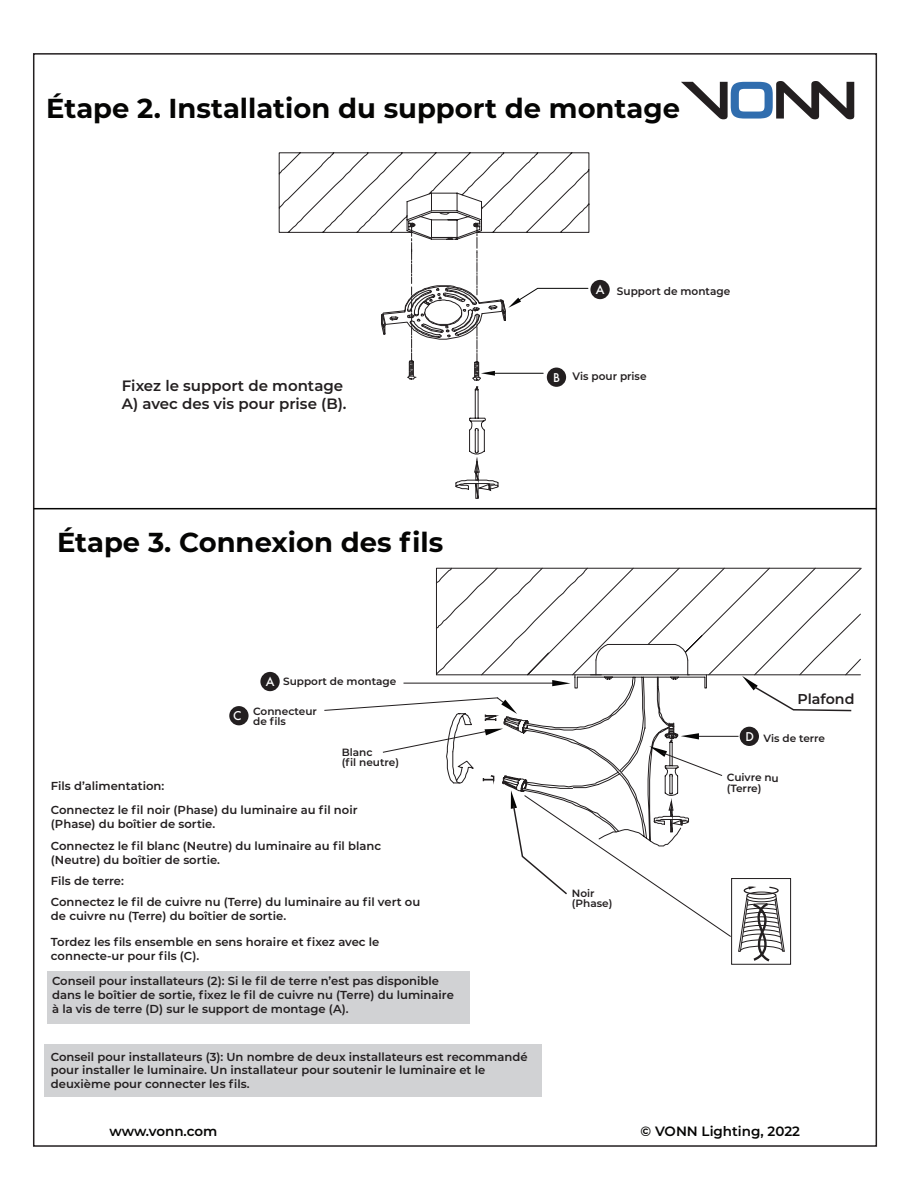
<style>
.page{position:relative;width:918px;height:1188px;background:#fff}
.page>*{position:absolute;margin:0;border:0;box-sizing:border-box;transform-origin:0 0}
.t1{font:700 27.45px "Montserrat";color:#050504}
.t2{font:600 15px/18px "Montserrat";color:#231f20}
.t3{font:600 14.25px "Montserrat";color:#231f20}
.t4{font:600 13.5px "Montserrat";color:#050504}
.t5{font:500 11.85px "Futura";color:#fff}
.t6{font:600 11.55px/14px "Montserrat";color:#231f20}
.t7{font:600 10.8px "Montserrat";color:#231f20}
.t8{font:600 10.5px/10.5px "Montserrat";color:#231f20}
.s1{font-family:"Futura";font-weight:500;font-size:11.85px;color:#fff}
</style>
<div class="page">
<svg style="left:681px;top:81px;width:173px;height:38px"></svg>
<hr style="left:34px;top:508px;width:842px;height:1px;background:#050504">
<div style="left:47px;top:971px;width:423px;height:53px;background:#d1d2d4"></div>
<div style="left:44px;top:1045px;width:497px;height:52px;background:#d1d2d4"></div>
<div style="left:260px;top:672px;width:20px;height:19px;background:#231f20;border-radius:50%"></div>
<div style="left:229px;top:706px;width:20px;height:19px;background:#231f20;border-radius:50%"></div>
<svg style="left:324px;top:567px;width:538px;height:397px"></svg>
<div style="left:590px;top:280px;width:20px;height:19px;background:#231f20;border-radius:50%"></div>
<svg style="left:278px;top:152px;width:312px;height:347px"></svg>
<hr style="left:495px;top:373px;width:48px;height:1px;background:#050504">
<div style="left:547px;top:368px;width:19px;height:19px;background:#231f20;border-radius:50%"></div>
<h1 class="t1" style="left:46px;top:88px;width:635px">Étape 2. Installation du support de montage</h1>
<p class="t2" style="left:122px;top:377px;width:226px">Fixez le support de montage<br>A) avec des vis pour prise (B).</p>
<h1 class="t1" style="left:57px;top:523px;width:388px">Étape 3. Connexion des fils</h1>
<p class="t5" style="left:596px;top:281px;width:10px">A</p>
<p class="t7" style="left:617px;top:284px;width:115px">Support de montage</p>
<p class="t5" style="left:553px;top:369px;width:8px">B</p>
<p class="t7" style="left:573px;top:369px;width:75px">Vis pour prise</p>
<p class="t6" style="left:51px;top:778px;width:115px">Fils d’alimentation:</p>
<p class="t5" style="left:233px;top:708px;width:10px">C</p>
<p class="t8" style="left:266px;top:675px;width:132px"><span class="s1">A</span> Support de montage</p>
<p class="t8" style="left:253px;top:706px;width:65px">Connecteur de fils</p>
<p class="t8" style="left:342px;top:747px;width:59px">Blanc<br>(fil neutre)</p>
<p class="t6" style="left:51px;top:802px;width:308px">Connectez le fil noir (Phase) du luminaire au fil noir (Phase) du boîtier de sortie.</p>
<p class="t6" style="left:51px;top:838px;width:332px">Connectez le fil blanc (Neutre) du luminaire au fil blanc (Neutre) du boîtier de sortie.</p>
<p class="t6" style="left:51px;top:894px;width:371px">Connectez le fil de cuivre nu (Terre) du luminaire au fil vert ou de cuivre nu (Terre) du boîtier de sortie.</p>
<p class="t6" style="left:51px;top:934px;width:330px">Tordez les fils ensemble en sens horaire et fixez avec le connecte-ur pour fils (C).</p>
<p class="t6" style="left:52px;top:973px;width:403px">Conseil pour installateurs (2): Si le fil de terre n’est pas disponible dans le boîtier de sortie, fixez le fil de cuivre nu (Terre) du luminaire à la vis de terre (D) sur le support de montage (A).</p>
<p class="t6" style="left:51px;top:1049px;width:478px">Conseil pour installateurs (3): Un nombre de deux installateurs est recommandé pour installer le luminaire. Un installateur pour soutenir le luminaire et le deuxième pour connecter les fils.</p>
<p class="t6" style="left:51px;top:874px;width:75px">Fils de terre:</p>
<p class="t8" style="left:572px;top:887px;width:42px">Noir (Phase)</p>
<p class="t3" style="left:797px;top:689px;width:59px">Plafond</p>
<p class="t8" style="left:746px;top:732px;width:81px"><span class="s1">D</span> Vis de terre</p>
<p class="t8" style="left:727px;top:771px;width:53px;rotate:1deg">Cuivre nu (Terre)</p>
<p class="t4" style="left:109px;top:1122px;width:109px">www.vonn.com</p>
<p class="t4" style="left:641px;top:1121px;width:161px">© VONN Lighting, 2022</p>
</div>
